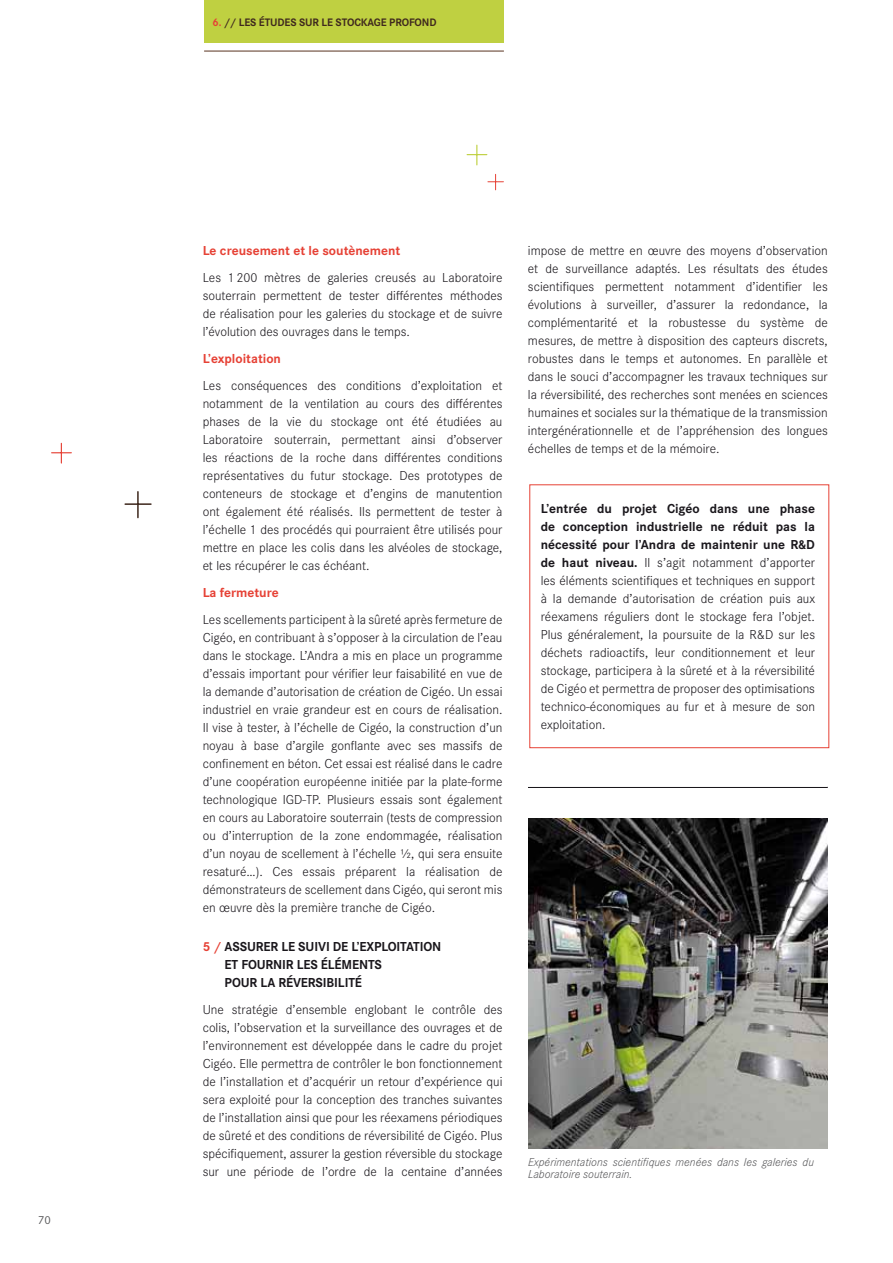
<style>
.page{position:relative;width:893px;height:1263px;background:#fff}
.page>*{position:absolute;margin:0;border:0;box-sizing:border-box;transform-origin:0 0}
.t1{font:300 13.5px/18px "Corporate S";color:#1a171c;text-align:justify}
.t2{font:700 13.5px/18px "Corporate S";letter-spacing:-.01em;color:#1a171c}
.t3{font:700 13.5px "Corporate S";color:#e64135}
.t4{font:italic 300 12px/12px "Corporate S";color:#58585a}
.t5{font:12px "Corporate S";color:#58585a}
.t6{font:700 11.25px "Corporate S";letter-spacing:-.01em;color:#3f291e}
.s1{color:#e64135}
.s2{font-weight:700}
</style>
<div class="page">
<svg style="left:488px;top:174px;width:15px;height:16px"></svg>
<svg style="left:467px;top:145px;width:20px;height:20px"></svg>
<div style="left:529px;top:484px;width:300px;height:264px;border:1px solid #e64135"></div>
<hr style="left:137px;top:492px;width:2px;height:26px;background:#3f291e">
<hr style="left:125px;top:503px;width:26px;height:2px;background:#3f291e">
<svg style="left:52px;top:443px;width:19px;height:20px"></svg>
<hr style="left:528px;top:786px;width:300px;height:2px;background:#1a171c">
<hr style="left:528px;top:785px;width:300px;height:2px;background:#fff">
<img style="left:528px;top:819px;width:300px;height:329px">
<div style="left:204px;top:0;width:300px;height:43px;background:#bfd041"></div>
<hr style="left:204px;top:50px;width:300px;height:2px;background:#90776a">
<p class="t5" style="left:38px;top:1213px;width:14px">70</p>
<p class="t6" style="left:213px;top:16px;width:225px"><span class="s1">6.</span> // Les études sur le stockage profond</p>
<p class="t3" style="left:203px;top:243px;width:199px">Le creusement et le soutènement</p>
<p class="t1" style="left:203px;top:269px;width:301px">Les 1200 mètres de galeries creusés au Laboratoire souterrain permettent de tester différentes méthodes de réalisation pour les galeries du stockage et de suivre l’évolution des ouvrages dans le temps.</p>
<p class="t3" style="left:203px;top:351px;width:80px">L’exploitation</p>
<p class="t1" style="left:203px;top:377px;width:301px">Les conséquences des conditions d’exploitation et notamment de la ventilation au cours des différentes phases de la vie du stockage ont été étudiées au Laboratoire souterrain, permettant ainsi d’observer les réactions de la roche dans différentes conditions représentatives du futur stockage. Des prototypes de conteneurs de stockage et d’engins de manutention ont également été réalisés. I ls permettent de tester à l’échelle 1 des procédés qui pourraient être utilisés pour mettre en place les colis dans les alvéoles de stockage, et les récupérer le cas échéant.</p>
<p class="t3" style="left:203px;top:585px;width:78px">La fermeture</p>
<p class="t1" style="left:203px;top:611px;width:301px">Les scellements participent à la sûreté après fermeture de Cigéo, en contribuant à s’opposer à la circulation de l’eau dans le stockage. L’Andra a mis en place un programme d’essais important pour vérifier leur faisabilité en vue de la demande d’autorisation de création de Cigéo. Un essai industriel en vraie grandeur est en cours de réalisation.<br>I l vise à tester, à l’échelle de Cigéo, la construction d’un noyau à base d’argile gonflante avec ses massifs de confinement en béton. Cet essai est réalisé dans le cadre d’une coopération européenne initiée par la plate-forme technologique IG D-TP. Plusieurs essais sont également en cours au Laboratoire souterrain (tests de compression ou d’interruption de la zone endommagée, réalisation d’un noyau de scellement à l’échelle ½, qui sera ensuite resaturé…). Ces essais préparent la réalisation de démonstrateurs de scellement dans Cigéo, qui seront mis en œuvre dès la première tranche de Cigéo.</p>
<p class="t2" style="left:225px;top:938px;width:218px;text-indent:-22px"><span class="s1">5 /</span> Assurer le suivi de l’exploitation et fournir les éléments<br>pour la réversibilité</p>
<p class="t1" style="left:203px;top:1001px;width:301px">Une stratégie d’ensemble englobant le contrôle des colis, l’observation et la surveillance des ouvrages et de l’environnement est développée dans le cadre du projet Cigéo. Elle permettra de contrôler le bon fonctionnement de l’installation et d’acquérir un retour d’expérience qui sera exploité pour la conception des tranches suivantes de l’installation ainsi que pour les réexamens périodiques de sûreté et des conditions de réversibilité de Cigéo. Plus spécifiquement, assurer la gestion réversible du stockage sur une période de l’ordre de la centaine d’années</p>
<p class="t1" style="left:528px;top:242px;width:301px">impose de mettre en œuvre des moyens d’observation et de surveillance adaptés. Les résultats des études scientifiques permettent notamment d’identifier les évolutions à surveiller, d’assurer la redondance, la complémentarité et la robustesse du système de mesures, de mettre à disposition des capteurs discrets, robustes dans le temps et autonomes. En parallèle et dans le souci d’accompagner les travaux techniques sur la réversibilité, des recherches sont menées en sciences humaines et sociales sur la thématique de la transmission intergénérationnelle et de l’appréhension des longues échelles de temps et de la mémoire.</p>
<p class="t1" style="left:541px;top:500px;width:276px"><span class="s2">L’entrée du projet Cigéo dans une phase de conception industrielle ne réduit pas la nécessité pour l’Andra de maintenir une R&amp;D de haut niveau.</span> I l s’agit notamment d’apporter les éléments scientifiques et techniques en support à la demande d’autorisation de création puis aux réexamens réguliers dont le stockage fera l’objet.<br>Plus généralement, la poursuite de la R&amp;D sur les déchets radioactifs, leur conditionnement et leur stockage, participera à la sûreté et à la réversibilité de Cigéo et permettra de proposer des optimisations technico-économiques au fur et à mesure de son exploitation.</p>
<p class="t4" style="left:528px;top:1156px;width:287px">Expérimentations scientifiques menées dans les galeries du<br>Laboratoire souterrain.</p>
</div>
